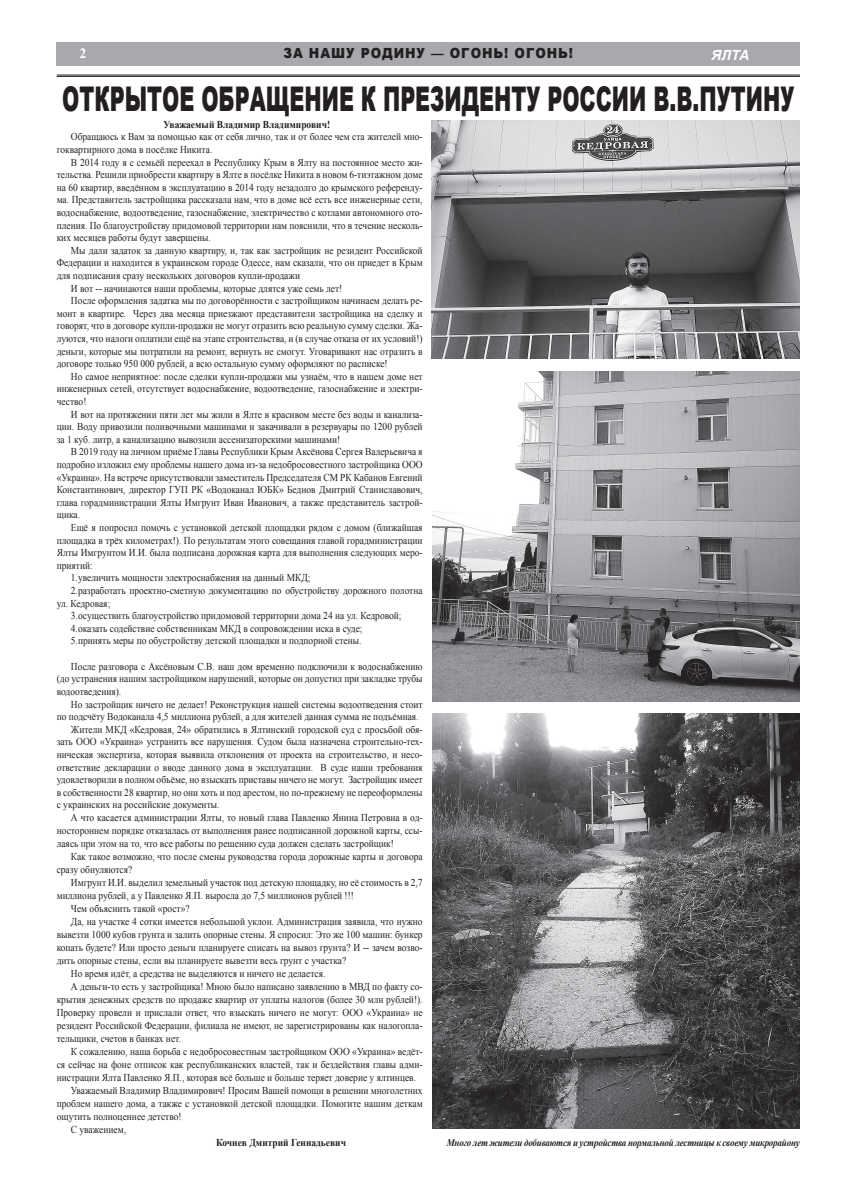
<style>
.page{position:relative;width:851px;height:1191px;background:#fff}
.page>*{position:absolute;margin:0;border:0;box-sizing:border-box;transform-origin:0 0}
.t1{font:900 34px "Arial";color:#231f20;scale:.61 1}
.t2{font:900 14px "Arial";letter-spacing:.075em;color:#231f20;scale:.9 1}
.t3{font:italic 700 14px "Arial";color:#fff}
.t4{font:700 14px "Times New Roman";color:#fff}
.t5{font:10.5px/12.6px "Times New Roman";color:#231f20;text-align:justify;scale:.9 1}
.t6{font:700 10.5px "Times New Roman";color:#231f20;scale:.9 1}
.t7{font:italic 700 10px "Times New Roman";letter-spacing:-.02em;color:#231f20;scale:.9 1}
</style>
<div class="page">
<div style="left:57px;top:43px;width:742px;height:23px;background:#a8a9ad"></div>
<hr style="left:57px;top:75px;width:742px;height:1px;background:#231f20">
<hr style="left:57px;top:76px;width:742px;height:1px;background:#231f20">
<img style="left:432px;top:713px;width:367px;height:415px">
<img style="left:432px;top:121px;width:367px;height:237px">
<img style="left:432px;top:371px;width:367px;height:331px">
<h2 class="t4" style="left:79px;top:44px;width:8px">2</h2>
<h2 class="t2" style="left:283px;top:42px;width:323px">ЗА НАШУ РОДИНУ — ОГОНЬ! ОГОНЬ!</h2>
<h2 class="t3" style="left:711px;top:45px;width:39px">ЯЛТА</h2>
<h1 class="t1" style="left:62px;top:74px;width:1201px">ОТКРЫТОЕ ОБРАЩЕНИЕ К ПРЕЗИДЕНТУ РОССИИ В.В.ПУТИНУ</h1>
<p class="t6" style="left:163px;top:117px;width:187px">Уважаемый Владимир Владимирович!</p>
<p class="t5" style="left:57px;top:130px;width:408px;text-indent:14px">Обращаюсь к Вам за помощью как от себя лично, так и от более чем ста жителей мно&shy;гоквартирного дома в посёлке Никита.</p>
<p class="t5" style="left:57px;top:155px;width:408px;text-indent:14px">В 2014 году я с семьёй переехал в Республику Крым в Ялту на постоянное место жи&shy;тельства. Решили приобрести квартиру в Ялте в посёлке Никита в новом 6-тиэтажном доме на 60 квартир, введённом в эксплуатацию в 2014 году незадолго до крымского референду&shy;ма. Представитель застройщика рассказала нам, что в доме всё есть все инженерные сети, водоснабжение, водоотведение, газоснабжение, электричество с котлами автономного ото&shy;пления. По благоустройству придомовой территории нам пояснили, что в течение несколь&shy;ких месяцев работы будут завершены.</p>
<p class="t5" style="left:71px;top:244px;width:392px">Мы дали задаток за данную квартиру, и, так как застройщик не резидент Российской</p>
<p class="t5" style="left:57px;top:256px;width:408px">Федерации и находится в украинском городе Одессе, нам сказали, что он приедет в Крым</p>
<p class="t5" style="left:57px;top:269px;width:272px">для подписания сразу нескольких договоров купли-продажи</p>
<p class="t5" style="left:71px;top:281px;width:303px">И вот -- начинаются наши проблемы, которые длятся уже семь лет!</p>
<p class="t5" style="left:71px;top:294px;width:392px">После оформления задатка мы по договорённости с застройщиком начинаем делать ре-</p>
<p class="t5" style="left:57px;top:307px;width:408px">монт в квартире. Через два месяца приезжают представители застройщика на сделку и</p>
<p class="t5" style="left:57px;top:319px;width:408px">говорят, что в договоре купли-продажи не могут отразить всю реальную сумму сделки. Жа-</p>
<p class="t5" style="left:57px;top:332px;width:408px">луются, что налоги оплатили ещё на этапе строительства, и (в случае отказа от их условий!)</p>
<p class="t5" style="left:57px;top:344px;width:408px">деньги, которые мы потратили на ремонт, вернуть не смогут. Уговаривают нас отразить в</p>
<p class="t5" style="left:57px;top:357px;width:369px">договоре только 950 000 рублей, а всю остальную сумму оформляют по расписке!</p>
<p class="t5" style="left:71px;top:370px;width:392px">Но самое неприятное: после сделки купли-продажи мы узнаём, что в нашем доме нет</p>
<p class="t5" style="left:57px;top:382px;width:408px">инженерных сетей, отсутствует водоснабжение, водоотведение, газоснабжение и электри-</p>
<p class="t5" style="left:57px;top:395px;width:35px">чество!</p>
<p class="t5" style="left:71px;top:407px;width:392px">И вот на протяжении пяти лет мы жили в Ялте в красивом месте без воды и канализа-</p>
<p class="t5" style="left:57px;top:420px;width:408px">ции. Воду привозили поливочными машинами и закачивали в резервуары по 1200 рублей</p>
<p class="t5" style="left:57px;top:433px;width:316px">за 1 куб. литр, а канализацию вывозили ассенизаторскими машинами!</p>
<p class="t5" style="left:71px;top:445px;width:392px">В 2019 году на личном приёме Главы Республики Крым Аксёнова Сергея Валерьевича я</p>
<p class="t5" style="left:57px;top:458px;width:408px">подробно изложил ему проблемы нашего дома из-за недобросовестного застройщика ООО</p>
<p class="t5" style="left:57px;top:470px;width:408px">«Украина». На встрече присутствовали заместитель Председателя СМ РК Кабанов Евгений</p>
<p class="t5" style="left:57px;top:483px;width:408px">Константинович, директор ГУП РК «Водоканал ЮБК» Беднов Дмитрий Станиславович,</p>
<p class="t5" style="left:57px;top:496px;width:408px">глава горадминистрации Ялты Имгрунт Иван Иванович, а также представитель застрой-</p>
<p class="t5" style="left:57px;top:508px;width:27px">щика.</p>
<p class="t5" style="left:71px;top:521px;width:392px">Ещё я попросил помочь с установкой детской площадки рядом с домом (ближайшая</p>
<p class="t5" style="left:57px;top:533px;width:408px">площадка в трёх километрах!). По результатам этого совещания главой горадминистрации</p>
<p class="t5" style="left:57px;top:546px;width:408px">Ялты Имгрунтом И.И. была подписана дорожная карта для выполнения следующих меро-</p>
<p class="t5" style="left:57px;top:559px;width:42px">приятий:</p>
<p class="t5" style="left:71px;top:571px;width:268px">1.увеличить мощности электроснабжения на данный МКД;</p>
<p class="t5" style="left:71px;top:584px;width:392px">2.разработать проектно-сметную документацию по обустройству дорожного полотна</p>
<p class="t5" style="left:57px;top:596px;width:61px">ул. Кедровая;</p>
<p class="t5" style="left:71px;top:609px;width:369px">3.осуществить благоустройство придомовой территории дома 24 на ул. Кедровой;</p>
<p class="t5" style="left:71px;top:622px;width:325px">4.оказать содействие собственникам МКД в сопровождении иска в суде;</p>
<p class="t5" style="left:71px;top:634px;width:324px">5.принять меры по обустройству детской площадки и подпорной стены.</p>
<p class="t5" style="left:57px;top:659px;width:408px;text-indent:14px">После разговора с Аксёновым С.В. наш дом временно подключили к водоснабжению (до устранения нашим застройщиком нарушений, которые он допустил при закладке трубы водоотведения).</p>
<p class="t5" style="left:71px;top:697px;width:392px">Но застройщик ничего не делает! Реконструкция нашей системы водоотведения стоит</p>
<p class="t5" style="left:57px;top:710px;width:403px">по подсчёту Водоканала 4,5 миллиона рублей, а для жителей данная сумма не подъёмная.</p>
<p class="t5" style="left:71px;top:722px;width:392px">Жители МКД «Кедровая, 24» обратились в Ялтинский городской суд с просьбой обя-</p>
<p class="t5" style="left:57px;top:735px;width:408px">зать ООО «Украина» устранить все нарушения. Судом была назначена строительно-тех-</p>
<p class="t5" style="left:57px;top:748px;width:408px">ническая экспертиза, которая выявила отклонения от проекта на строительство, и несо-</p>
<p class="t5" style="left:57px;top:760px;width:408px">ответствие декларации о вводе данного дома в эксплуатации. В суде наши требования</p>
<p class="t5" style="left:57px;top:773px;width:408px">удовлетворили в полном объёме, но взыскать приставы ничего не могут. Застройщик имеет</p>
<p class="t5" style="left:57px;top:785px;width:408px">в собственности 28 квартир, но они хоть и под арестом, но по-прежнему не переоформлены</p>
<p class="t5" style="left:57px;top:798px;width:182px">с украинских на российские документы.</p>
<p class="t5" style="left:71px;top:811px;width:392px">А что касается администрации Ялты, то новый глава Павленко Янина Петровна в од-</p>
<p class="t5" style="left:57px;top:824px;width:408px">ностороннем порядке отказалась от выполнения ранее подписанной дорожной карты, ссы-</p>
<p class="t5" style="left:57px;top:837px;width:376px">лаясь при этом на то, что все работы по решению суда должен сделать застройщик!</p>
<p class="t5" style="left:71px;top:850px;width:392px">Как такое возможно, что после смены руководства города дорожные карты и договора</p>
<p class="t5" style="left:57px;top:863px;width:86px">сразу обнуляются?</p>
<p class="t5" style="left:71px;top:876px;width:392px">Имгрунт И.И. выделил земельный участок под детскую площадку, но её стоимость в 2,7</p>
<p class="t5" style="left:57px;top:889px;width:332px">миллиона рублей, а у Павленко Я.П. выросла до 7,5 миллионов рублей !!!</p>
<p class="t5" style="left:71px;top:902px;width:133px">Чем объяснить такой «рост»?</p>
<p class="t5" style="left:71px;top:915px;width:392px">Да, на участке 4 сотки имеется небольшой уклон. Администрация заявила, что нужно</p>
<p class="t5" style="left:57px;top:928px;width:408px">вывезти 1000 кубов грунта и залить опорные стены. Я спросил: Это же 100 машин: бункер</p>
<p class="t5" style="left:57px;top:941px;width:408px">копать будете? Или просто деньги планируете списать на вывоз грунта? И -- зачем возво-</p>
<p class="t5" style="left:57px;top:954px;width:323px">дить опорные стены, если вы планируете вывезти весь грунт с участка?</p>
<p class="t5" style="left:71px;top:967px;width:284px">Но время идёт, а средства не выделяются и ничего не делается.</p>
<p class="t5" style="left:71px;top:980px;width:392px">А деньги-то есть у застройщика! Мною было написано заявлению в МВД по факту со-</p>
<p class="t5" style="left:57px;top:993px;width:408px">крытия денежных средств по продаже квартир от уплаты налогов (более 30 млн рублей!).</p>
<p class="t5" style="left:57px;top:1006px;width:408px">Проверку провели и прислали ответ, что взыскать ничего не могут: ООО «Украина» не</p>
<p class="t5" style="left:57px;top:1019px;width:408px">резидент Российской Федерации, филиала не имеют, не зарегистрированы как налогопла-</p>
<p class="t5" style="left:57px;top:1032px;width:140px">тельщики, счетов в банках нет.</p>
<p class="t5" style="left:71px;top:1045px;width:392px">К сожалению, наша борьба с недобросовестным застройщиком ООО «Украина» ведёт-</p>
<p class="t5" style="left:57px;top:1058px;width:408px">ся сейчас на фоне отписок как республиканских властей, так и бездействия главы адми-</p>
<p class="t5" style="left:57px;top:1071px;width:401px">нистрации Ялта Павленко Я.П., которая всё больше и больше теряет доверие у ялтинцев.</p>
<p class="t5" style="left:71px;top:1084px;width:392px">Уважаемый Владимир Владимирович! Просим Вашей помощи в решении многолетних</p>
<p class="t5" style="left:57px;top:1097px;width:408px">проблем нашего дома, а также с установкой детской площадки. Помогите нашим деткам</p>
<p class="t5" style="left:57px;top:1110px;width:140px">ощутить полноценнее детство!</p>
<p class="t5" style="left:71px;top:1123px;width:63px">С уважением,</p>
<p class="t6" style="left:216px;top:1134px;width:146px">Кочнев Дмитрий Геннадьевич</p>
<p class="t7" style="left:446px;top:1135px;width:394px">Много лет жители добиваются и устройства нормальной лестницы к своему микрорайону</p>
</div>
